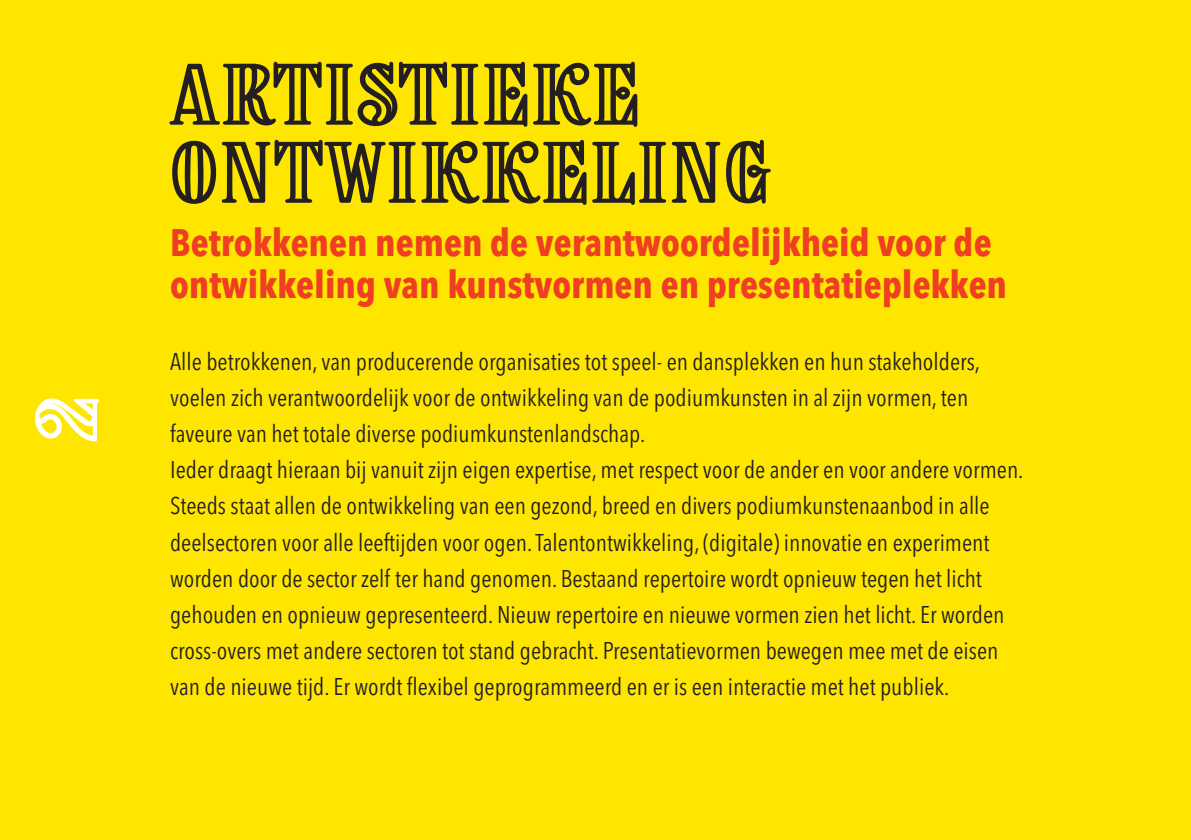
<style>
.page{position:relative;width:1191px;height:840px;background:#fff}
.page>*{position:absolute;margin:0;border:0;box-sizing:border-box;transform-origin:0 0}
.t1{font:78px/78px "Goldpicker Line";letter-spacing:.025em;color:#231f20}
.t2{font:78px "Goldpicker Line";color:#fff}
.t3{font:700 38px/42px "Avenir Next Condensed";color:#ef3e22}
.t4{font:24px/36px "Avenir Next Condensed";color:#231f20}
</style>
<div class="page">
<div style="left:0;top:0;width:1191px;height:839px;background:#ffe601"></div>
<h1 class="t2" style="left:24px;top:443px;width:48px;rotate:-90deg">2</h1>
<h1 class="t1" style="left:170px;top:59px;width:602px">ARTISTIEKE<br>ONTWIKKELING</h1>
<h2 class="t3" style="left:170px;top:221px;width:838px">Betrokkenen nemen de verantwoordelijkheid voor de ontwikkeling van kunstvormen en presentatieplekken</h2>
<p class="t4" style="left:170px;top:342px;width:855px">Alle betrokkenen, van producerende organisaties tot speel- en dansplekken en hun stakeholders, voelen zich verantwoordelĳk voor de ontwikkeling van de podiumkunsten in al zĳn vormen, ten faveure van het totale diverse podiumkunstenlandschap.<br>Ieder draagt hieraan bĳ vanuit zĳn eigen expertise, met respect voor de ander en voor andere vormen.<br>Steeds staat allen de ontwikkeling van een gezond, breed en divers podiumkunstenaanbod in alle deelsectoren voor alle leeftĳden voor ogen.Talentontwikkeling, (digitale) innovatie en experiment worden door de sector zelf ter hand genomen. Bestaand repertoire wordt opnieuw tegen het licht gehouden en opnieuw gepresenteerd. Nieuw repertoire en nieuwe vormen zien het licht. Er worden cross-overs met andere sectoren tot stand gebracht. Presentatievormen bewegen mee met de eisen van de nieuwe tĳd. Er wordt flexibel geprogrammeerd en er is een interactie met het publiek.</p>
</div>
